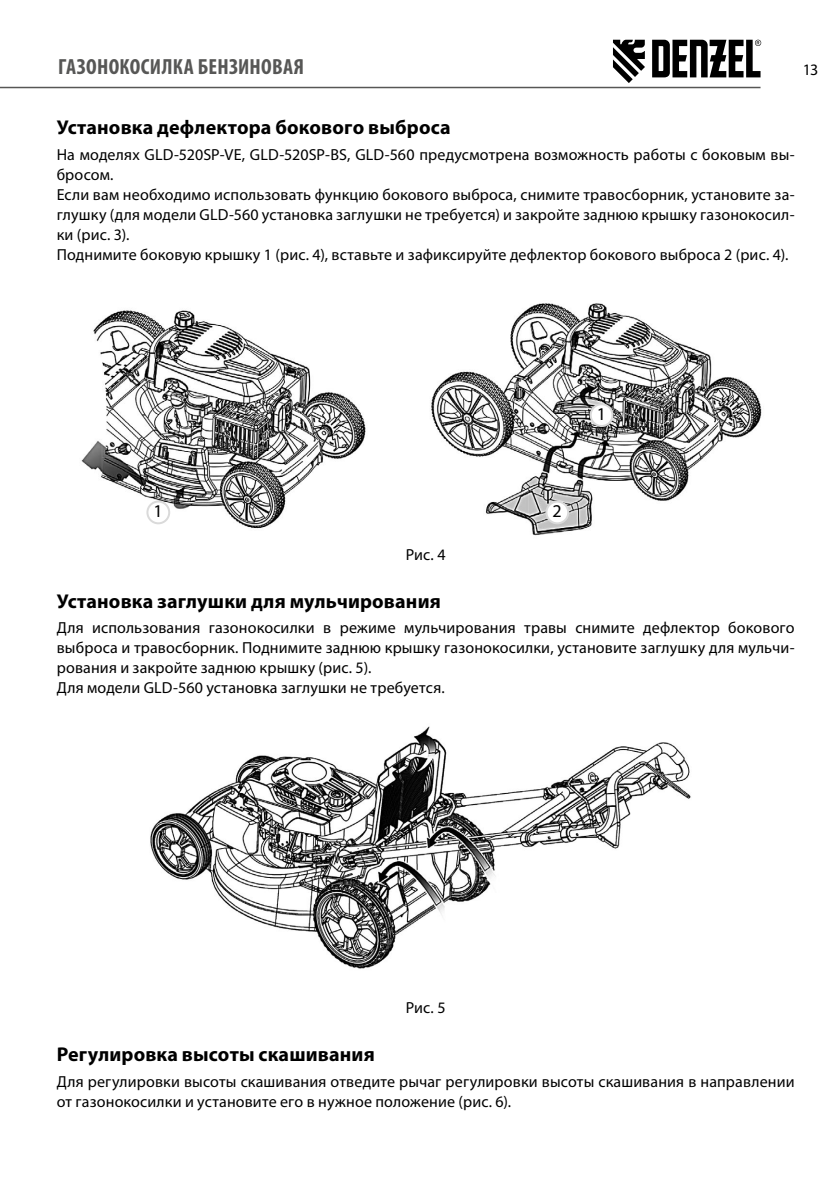
<style>
.page{position:relative;width:840px;height:1191px;background:#fff}
.page>*{position:absolute;margin:0;border:0;box-sizing:border-box;transform-origin:0 0}
.t1{font:700 condensed 22px "Myriad Pro";letter-spacing:.015em;color:#575756}
.t2{font:700 20px "Myriad Pro";letter-spacing:.01em;color:#000}
.t3{font:18px "Myriad Pro";color:#000}
.t4{font:16px/20px "Myriad Pro";letter-spacing:.01em;color:#000}
</style>
<div class="page">
<hr style="left:0;top:87px;width:760px;height:1px;background:#575756">
<svg style="left:613px;top:40px;width:31px;height:43px"></svg>
<svg style="left:652px;top:40px;width:108px;height:37px"></svg>
<img style="left:81px;top:303px;width:681px;height:233px">
<div style="left:147px;top:501px;width:22px;height:22px;background:#fff;border-radius:50%"></div>
<div style="left:146px;top:500px;width:24px;height:24px;border:2px solid #dadada;border-radius:50%"></div>
<div style="left:590px;top:404px;width:22px;height:22px;background:#fff;border-radius:50%"></div>
<div style="left:589px;top:403px;width:24px;height:24px;border:2px solid #dadada;border-radius:50%"></div>
<div style="left:546px;top:501px;width:22px;height:22px;background:#fff;border-radius:50%"></div>
<div style="left:545px;top:500px;width:24px;height:24px;border:2px solid #dadada;border-radius:50%"></div>
<img style="left:150px;top:726px;width:541px;height:243px">
<h1 class="t1" style="left:58px;top:53px;width:247px">ГАЗОНОКОСИЛКА БЕНЗИНОВАЯ</h1>
<p class="t4" style="left:802px;top:60px;width:17px">13</p>
<p class="t2" style="left:57px;top:114px;width:395px">Установка дефлектора бокового выброса</p>
<p class="t4" style="left:57px;top:144px;width:739px">На моделях GLD-520SP-VE, GLD-520SP-BS, GLD-560 предусмотрена возможность работы с боковым вы&shy;бросом.<br>Если вам необходимо использовать функцию бокового выброса, снимите травосборник, установите за&shy;глушку (для модели GLD-560 установка заглушки не требуется) и закройте заднюю крышку газонокосил&shy;ки (рис. 3).<br>Поднимите боковую крышку 1 (рис. 4), вставьте и зафиксируйте дефлектор бокового выброса 2 (рис. 4).</p>
<p class="t3" style="left:153px;top:500px;width:11px">1</p>
<p class="t3" style="left:552px;top:500px;width:11px">2</p>
<p class="t3" style="left:596px;top:403px;width:11px">1</p>
<p class="t4" style="left:405px;top:544px;width:41px">Рис. 4</p>
<p class="t2" style="left:57px;top:588px;width:385px">Установка заглушки для мульчирования</p>
<p class="t4" style="left:57px;top:617px;width:739px">Для использования газонокосилки в режиме мульчирования травы снимите дефлектор бокового выброса и травосборник. Поднимите заднюю крышку газонокосилки, установите заглушку для мульчи&shy;рования и закройте заднюю крышку (рис. 5).<br>Для модели GLD-560 установка заглушки не требуется.</p>
<p class="t4" style="left:405px;top:997px;width:41px">Рис. 5</p>
<p class="t2" style="left:57px;top:1041px;width:319px">Регулировка высоты скашивания</p>
<p class="t4" style="left:57px;top:1071px;width:739px">Для регулировки высоты скашивания отведите рычаг регулировки высоты скашивания в направлении от газонокосилки и установите его в нужное положение (рис. 6).</p>
</div>
